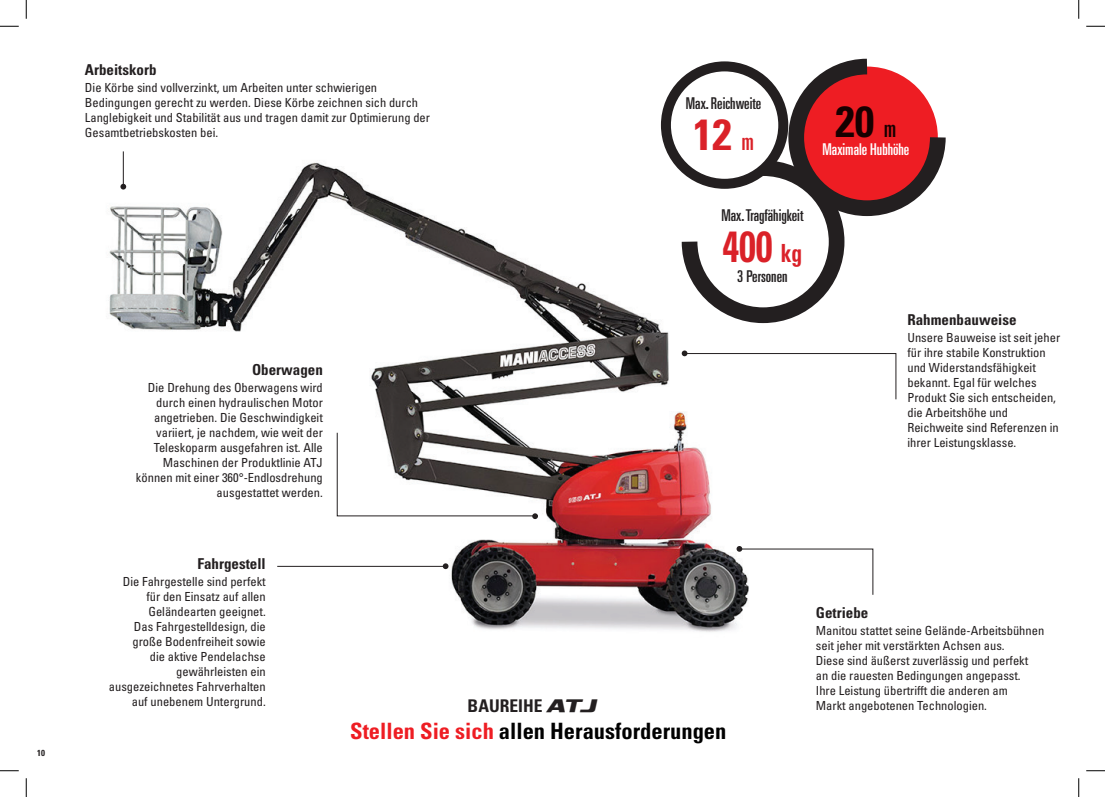
<style>
.page{position:relative;width:1105px;height:797px;background:#fff}
.page>*{position:absolute;margin:0;border:0;box-sizing:border-box;transform-origin:0 0}
.t1{font:43.5px "Univers LTCYR 67 Bold Cond";color:#da2128;scale:.86 1}
.t2{font:43.5px "Univers LTCYR 67 Bold Cond";color:#170000}
.t3{font:43.5px "Univers LTCYR 67 Bold Cond";color:#da2128}
.t4{font:22.5px "Univers LTCYR 67 Bold Cond";color:#000}
.t5{font:17.5px "Univers LTCYR 67 Bold Cond";color:#231f20}
.t6{font:16.25px "Univers LTCYR 59 Ult Cond";color:#231f20}
.t7{font:16.25px "Univers LTCYR 59 Ult Cond";color:#fff}
.t8{font:15px "Univers LTCYR 67 Bold Cond";color:#231f20}
.t9{font:condensed 12.5px/15px "Univers LTCYR 57";color:#231f20}
.t10{font:8.75px "Univers LTCYR 67 Bold Cond";color:#231f20}
.s1{font-family:"Univers LTCYR 59 Ult Cond";font-size:24.12px}
.s2{font-size:25px}
.s3{color:#ee1d23}
</style>
<div class="page">
<img style="left:109px;top:124px;width:639px;height:508px">
<hr style="left:277px;top:566px;width:169px;height:1px;background:#231f20">
<hr style="left:123px;top:151px;width:1px;height:36px;background:#231f20">
<svg style="left:443px;top:563px;width:5px;height:6px"></svg>
<svg style="left:337px;top:432px;width:202px;height:87px"></svg>
<svg style="left:120px;top:184px;width:6px;height:5px"></svg>
<div style="left:661px;top:61px;width:127px;height:128px;border:10px solid #231f20;border-radius:50%"></div>
<svg style="left:674px;top:58px;width:272px;height:273px"></svg>
<svg style="left:736px;top:546px;width:137px;height:49px"></svg>
<svg style="left:682px;top:350px;width:214px;height:50px"></svg>
<svg style="left:0;top:25px;width:19px;height:2px"></svg>
<svg style="left:1086px;top:25px;width:19px;height:2px"></svg>
<svg style="left:0;top:770px;width:19px;height:1px"></svg>
<svg style="left:1086px;top:770px;width:19px;height:1px"></svg>
<svg style="left:25px;top:0;width:2px;height:19px"></svg>
<svg style="left:25px;top:778px;width:2px;height:19px"></svg>
<svg style="left:1078px;top:0;width:1px;height:19px"></svg>
<svg style="left:1078px;top:778px;width:1px;height:19px"></svg>
<p class="t10" style="left:37px;top:747px;width:9px">10</p>
<p class="t8" style="left:85px;top:61px;width:73px">Arbeitskorb</p>
<p class="t9" style="left:85px;top:80px;width:347px">Die Körbe sind vollverzinkt, um Arbeiten unter schwierigen Bedingungen gerecht zu werden. Diese Körbe zeichnen sich durch Langlebigkeit und Stabilität aus und tragen damit zur Optimierung der Gesamtbetriebskosten bei.</p>
<p class="t8" style="left:252px;top:361px;width:72px">Oberwagen</p>
<p class="t9" style="left:136px;top:380px;width:188px;text-align:right">Die Drehung des Oberwagens wird durch einen hydraulischen Motor angetrieben. Die Geschwindigkeit variiert, je nachdem, wie weit der<br>Teleskoparm ausgefahren ist. Alle<br>Maschinen der Produktlinie ATJ können mit einer 360°-Endlosdrehung ausgestattet werden.</p>
<h3 class="t6" style="left:686px;top:92px;width:77px">Max. Reichweite</h3>
<h1 class="t3" style="left:693px;top:107px;width:62px">12 <span class="s1">m</span></h1>
<h1 class="t2" style="left:835px;top:94px;width:62px">20 <span class="s1">m</span></h1>
<h3 class="t7" style="left:822px;top:138px;width:88px">Maximale Hubhöhe</h3>
<h3 class="t6" style="left:721px;top:204px;width:83px">Max. Tragfähigkeit</h3>
<h1 class="t1" style="left:722px;top:220px;width:94px">400 <span class="s2">kg</span></h1>
<h3 class="t6" style="left:737px;top:265px;width:52px">3 Personen</h3>
<p class="t8" style="left:907px;top:310px;width:111px">Rahmenbauweise</p>
<p class="t9" style="left:907px;top:329px;width:154px">Unsere Bauweise ist seit jeher für ihre stabile Konstruktion und Widerstandsfähigkeit bekannt. Egal für welches<br>Produkt Sie sich entscheiden, die Arbeitshöhe und<br>Reichweite sind Referenzen in ihrer Leistungsklasse.</p>
<p class="t8" style="left:197px;top:554px;width:70px">Fahrgestell</p>
<p class="t9" style="left:109px;top:573px;width:158px;text-align:right">Die Fahrgestelle sind perfekt für den Einsatz auf allen<br>Geländearten geeignet.<br>Das Fahrgestelldesign, die große Bodenfreiheit sowie<br>die aktive Pendelachse gewährleisten ein ausgezeichnetes Fahrverhalten auf unebenem Untergrund.</p>
<h3 class="t5" style="left:468px;top:694px;width:131px">BAUREIHE <sup>ATJ</sup></h3>
<h2 class="t4" style="left:350px;top:716px;width:378px"><span class="s3">Stellen Sie sich</span> allen Herausforderungen</h2>
<p class="t8" style="left:816px;top:603px;width:54px">Getriebe</p>
<p class="t9" style="left:816px;top:623px;width:230px">Manitou stattet seine Gelände-Arbeitsbühnen seit jeher mit verstärkten Achsen aus.<br>Diese sind äußerst zuverlässig und perfekt<br>an die rauesten Bedingungen angepasst.<br>Ihre Leistung übertrifft die anderen am<br>Markt angebotenen Technologien.</p>
</div>
